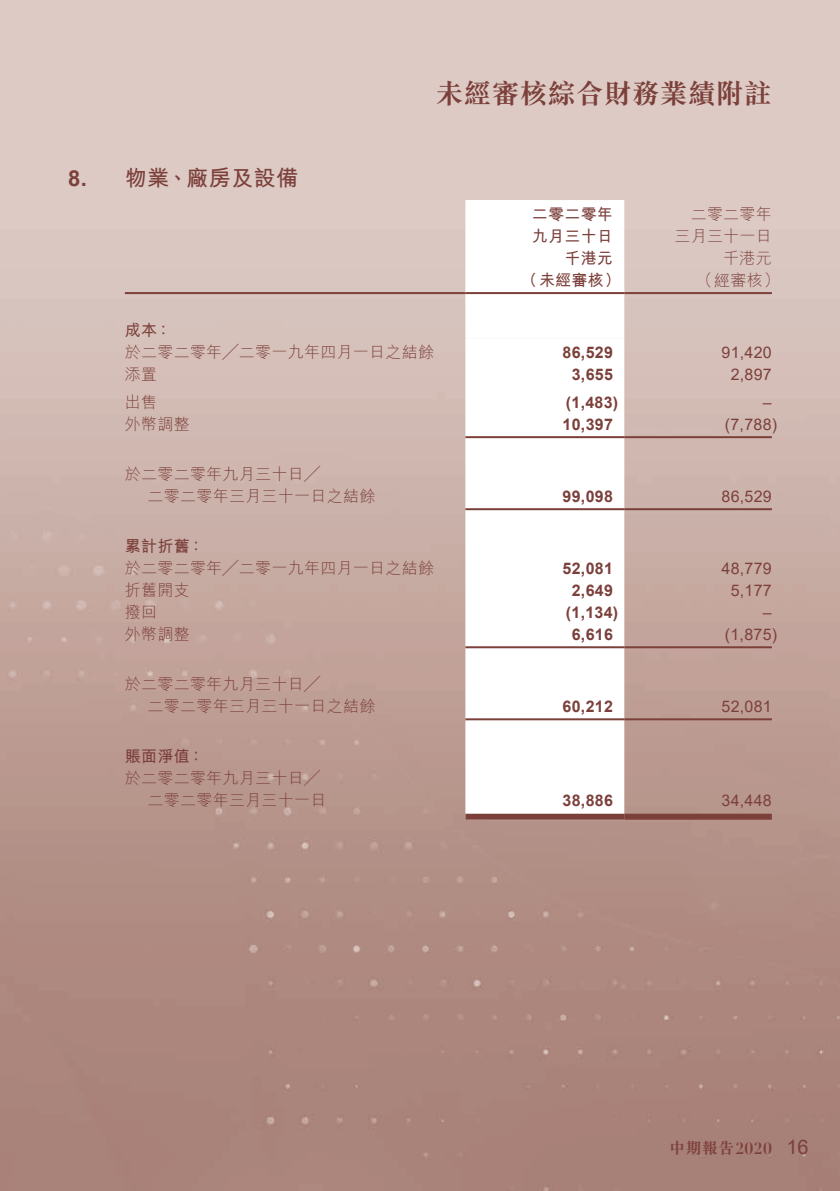
<style>
.page{position:relative;width:840px;height:1191px;background:#fff}
.page>*{position:absolute;margin:0;border:0;box-sizing:border-box;transform-origin:0 0}
.t1{font:700 28px "M Sung HK";color:#7c403b}
.t2{font:700 22px "M Hei HK";letter-spacing:.015em;color:#7c403b}
.t3{font:700 22px "Arial";color:#7c403b}
.t4{font:20px "Arial";color:#7c403b}
.t5{font:300 16px/22px "M Hei HK";letter-spacing:.015em;color:#7c403b;text-align:right}
.t6{font:700 16px "Arial";letter-spacing:.015em;color:#7c403b}
.t7{font:16px "Arial";letter-spacing:.015em;color:#7c403b}
.t8{font:700 16px/22px "M Hei HK";letter-spacing:.015em;color:#7c403b}
.t9{font:700 16px "M Sung HK";color:#7c403b}
.s1{font-family:"Didot LT Std"}
</style>
<div class="page">
<div style="left:0;top:0;width:839px;height:1191px;background:linear-gradient(to bottom,#e5d6d0,#a47b71)"></div>
<svg style="left:465px;top:200px;width:159px;height:138px"></svg>
<svg style="left:465px;top:338px;width:159px;height:475px"></svg>
<hr style="left:125px;top:292px;width:340px;height:2px;background:#7c403b">
<hr style="left:465px;top:292px;width:159px;height:2px;background:#7c403b">
<hr style="left:624px;top:292px;width:147px;height:2px;background:#7c403b">
<hr style="left:465px;top:436px;width:159px;height:2px;background:#7c403b">
<hr style="left:624px;top:436px;width:147px;height:2px;background:#7c403b">
<hr style="left:465px;top:508px;width:159px;height:2px;background:#7c403b">
<hr style="left:624px;top:508px;width:147px;height:2px;background:#7c403b">
<hr style="left:465px;top:646px;width:159px;height:2px;background:#7c403b">
<hr style="left:624px;top:646px;width:147px;height:2px;background:#7c403b">
<hr style="left:465px;top:718px;width:159px;height:2px;background:#7c403b">
<hr style="left:624px;top:718px;width:147px;height:2px;background:#7c403b">
<div style="left:465px;top:813px;width:159px;height:6px;background:#7c403b"></div>
<div style="left:624px;top:813px;width:147px;height:6px;background:#7c403b"></div>
<h2 class="t3" style="left:68px;top:163px;width:20px">8.</h2>
<h2 class="t2" style="left:125px;top:162px;width:175px">物業、廠房及設備</h2>
<p class="t8" style="left:125px;top:318px;width:48px">成本：</p>
<h1 class="t1" style="left:435px;top:75px;width:337px">未經審核綜合財務業績附註</h1>
<p class="t8" style="left:531px;top:202px;width:83px">二零二零年九月三十日</p>
<p class="t5" style="left:674px;top:202px;width:99px">二零二零年三月三十一日千港元</p>
<p class="t8" style="left:564px;top:246px;width:50px">千港元</p>
<p class="t8" style="left:521px;top:268px;width:101px">（未經審核）</p>
<p class="t5" style="left:696px;top:268px;width:85px">（經審核(</p>
<p class="t5" style="left:125px;top:340px;width:310px">於二零二零年╱二零一九年四月一日之結餘</p>
<p class="t6" style="left:562px;top:341px;width:52px">86,529</p>
<p class="t7" style="left:721px;top:341px;width:52px">91,420</p>
<p class="t5" style="left:125px;top:362px;width:34px">添置</p>
<p class="t6" style="left:571px;top:363px;width:43px">3,655</p>
<p class="t7" style="left:730px;top:363px;width:43px">2,897</p>
<p class="t5" style="left:125px;top:390px;width:34px">出售</p>
<p class="t6" style="left:565px;top:391px;width:54px">)1,483(</p>
<p class="t7" style="left:762px;top:391px;width:10px">–</p>
<p class="t5" style="left:125px;top:412px;width:66px">外幣調整</p>
<p class="t5" style="left:125px;top:462px;width:196px">於二零二零年九月三十日╱</p>
<p class="t6" style="left:562px;top:413px;width:52px">10,397</p>
<p class="t7" style="left:724px;top:413px;width:54px">)7,788(</p>
<p class="t5" style="left:147px;top:484px;width:229px">二零二零年三月三十一日之結餘</p>
<p class="t8" style="left:125px;top:534px;width:81px">累計折舊：</p>
<p class="t6" style="left:562px;top:485px;width:52px">99,098</p>
<p class="t7" style="left:721px;top:485px;width:52px">86,529</p>
<p class="t5" style="left:125px;top:557px;width:310px">於二零二零年╱二零一九年四月一日之結餘</p>
<p class="t6" style="left:562px;top:557px;width:52px">52,081</p>
<p class="t7" style="left:721px;top:557px;width:52px">48,779</p>
<p class="t5" style="left:125px;top:579px;width:66px">折舊開支</p>
<p class="t6" style="left:571px;top:579px;width:43px">2,649</p>
<p class="t7" style="left:730px;top:579px;width:43px">5,177</p>
<p class="t5" style="left:125px;top:601px;width:34px">撥回</p>
<p class="t6" style="left:565px;top:601px;width:54px">)1,134(</p>
<p class="t7" style="left:762px;top:601px;width:10px">–</p>
<p class="t5" style="left:125px;top:623px;width:66px">外幣調整</p>
<p class="t5" style="left:125px;top:673px;width:196px">於二零二零年九月三十日╱</p>
<p class="t6" style="left:571px;top:623px;width:43px">6,616</p>
<p class="t7" style="left:724px;top:623px;width:54px">)1,875(</p>
<p class="t5" style="left:147px;top:695px;width:229px">二零二零年三月三十一日之結餘</p>
<p class="t8" style="left:125px;top:744px;width:81px">賬面淨值：</p>
<p class="t5" style="left:125px;top:767px;width:196px">於二零二零年九月三十日╱</p>
<p class="t6" style="left:562px;top:695px;width:52px">60,212</p>
<p class="t7" style="left:721px;top:695px;width:52px">52,081</p>
<p class="t5" style="left:147px;top:789px;width:180px">二零二零年三月三十一日</p>
<p class="t6" style="left:562px;top:789px;width:52px">38,886</p>
<p class="t7" style="left:721px;top:789px;width:52px">34,448</p>
<p class="t9" style="left:669px;top:1137px;width:104px">中期報告<span class="s1">2020</span></p>
<p class="t4" style="left:786px;top:1133px;width:24px">16</p>
</div>
